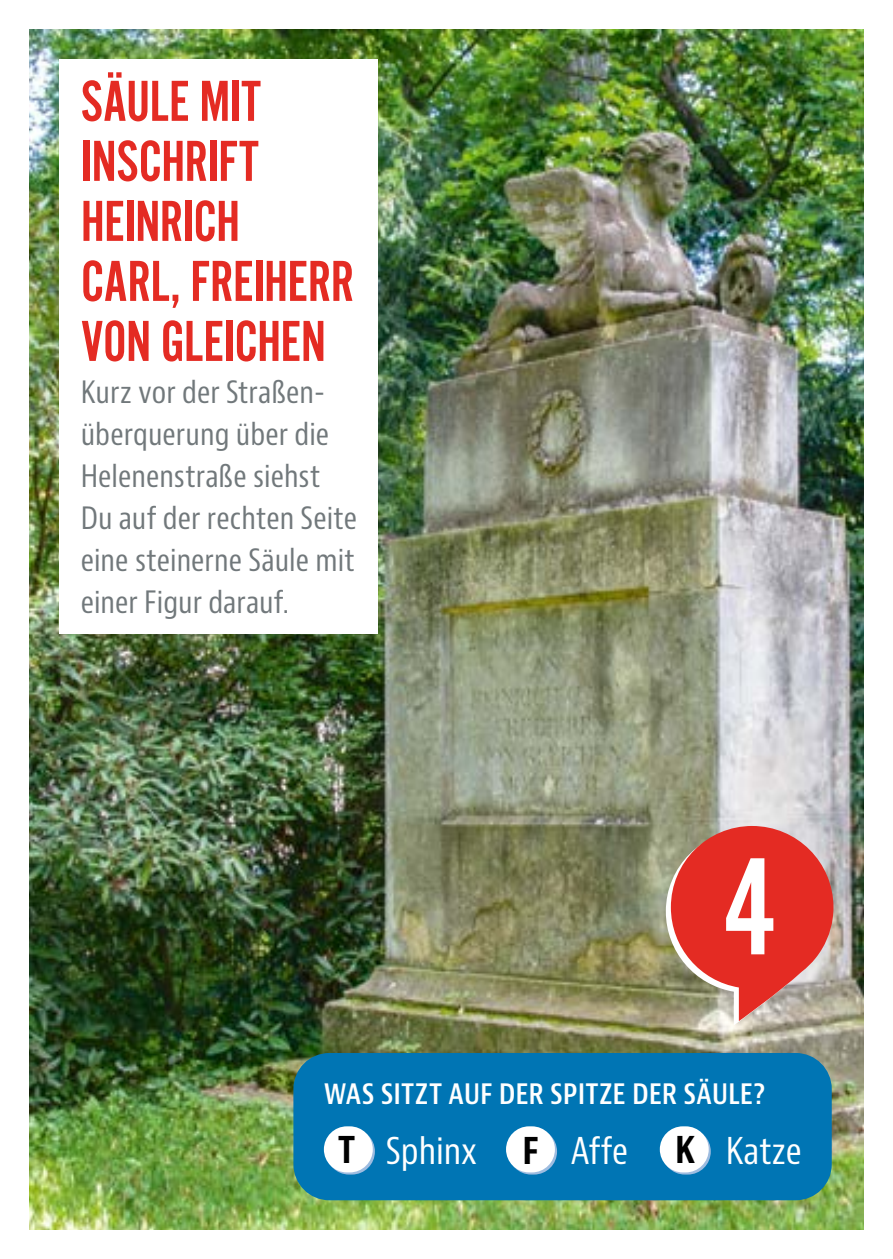
<style>
.page{position:relative;width:893px;height:1259px;background:#fff}
.page>*{position:absolute;margin:0;border:0;box-sizing:border-box;transform-origin:0 0}
.t1{font:144px "Alternate Got No 2 D";color:#fff}
.t2{font:60px/60px "Alternate Got No 2 D";letter-spacing:-.01em;color:#e42b23}
.t3{font:condensed 36px "Bernino Sans";color:#fff}
.t4{font:condensed 30px/42px "Bernino Sans";color:#71787b}
.t5{font:600 condensed 30px "Bernino Sans";letter-spacing:-.005em;color:#fff}
.s1{font-weight:700;color:#000}
</style>
<div class="page">
<img style="left:30px;top:30px;width:833px;height:1199px">
<div style="left:293px;top:1053px;width:539px;height:147px;background:#0075b4;border-radius:36px"></div>
<div style="left:60px;top:60px;width:318px;height:574px;background:#fff"></div>
<svg style="left:666px;top:826px;width:167px;height:199px;background:#d35b50"></svg>
<svg style="left:326px;top:1128px;width:49px;height:46px"></svg>
<div style="left:324px;top:1126px;width:49px;height:46px;background:#fff;border-radius:23px"></div>
<svg style="left:508px;top:1128px;width:49px;height:46px"></svg>
<div style="left:506px;top:1126px;width:49px;height:46px;background:#fff;border-radius:23px"></div>
<svg style="left:662px;top:1128px;width:49px;height:46px"></svg>
<div style="left:660px;top:1126px;width:49px;height:46px;background:#fff;border-radius:23px"></div>
<h2 class="t2" style="left:81px;top:73px;width:275px">SÄULE MIT<br>INSCHRIFT<br>HEINRICH<br>CARL, FREIHERR<br>VON GLEICHEN</h2>
<p class="t4" style="left:81px;top:372px;width:278px">Kurz vor der Straßen&shy;überquerung über die<br>Helenenstraße siehst<br>Du auf der rechten Seite eine steinerne Säule mit einer Figur darauf.</p>
<h1 class="t1" style="left:723px;top:830px;width:56px">4</h1>
<p class="t5" style="left:324px;top:1075px;width:443px">WAS SITZT AUF DER SPITZE DER SÄULE?</p>
<p class="t3" style="left:338px;top:1128px;width:141px"><span class="s1">T</span> Sphinx</p>
<p class="t3" style="left:522px;top:1128px;width:107px"><span class="s1">F</span> Affe</p>
<p class="t3" style="left:675px;top:1128px;width:128px"><span class="s1">K</span> Katze</p>
</div>
